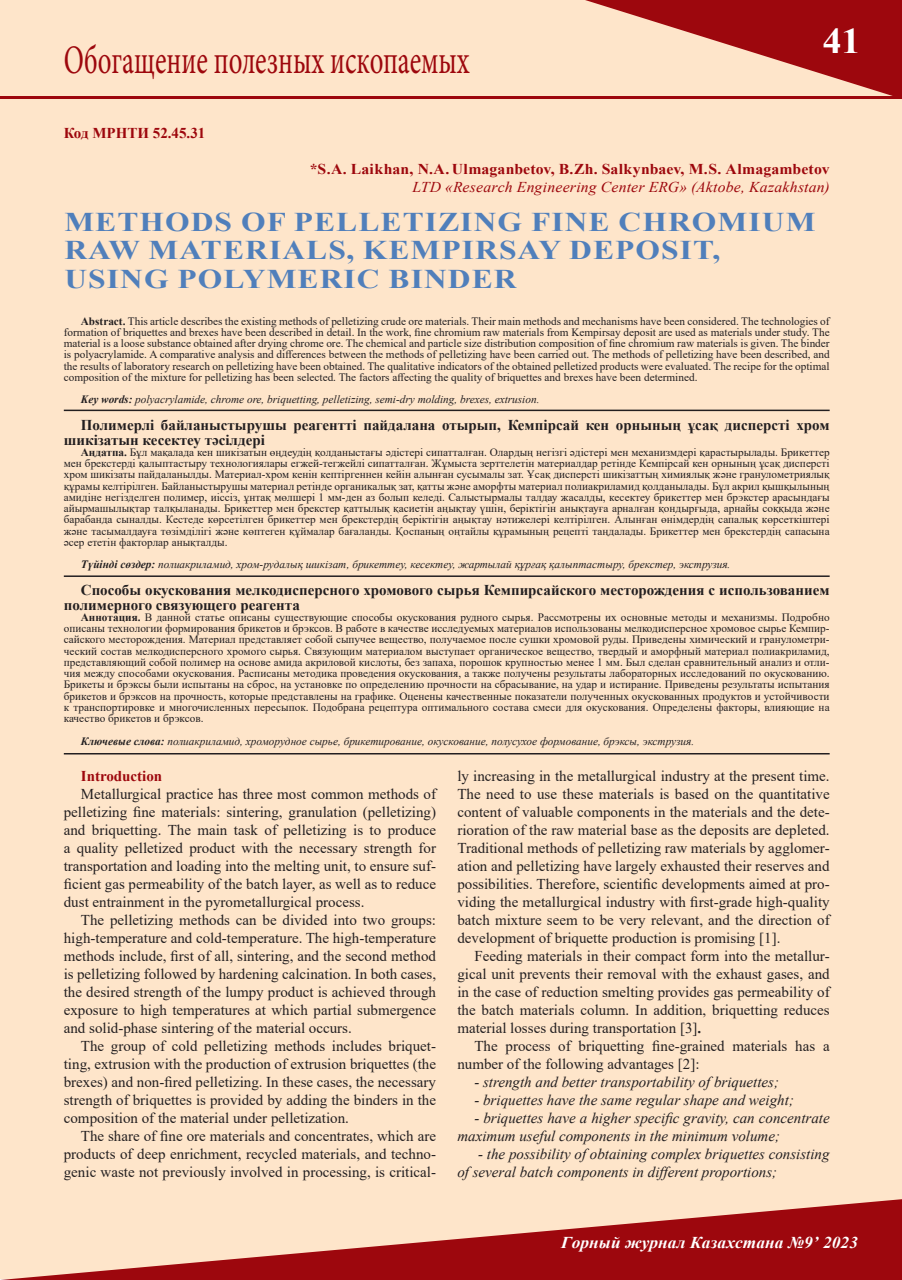
<style>
.page{position:relative;width:902px;height:1280px;background:#fff}
.page>*{position:absolute;margin:0;border:0;box-sizing:border-box;transform-origin:0 0}
.Рубрика{font:40.5px "Minion Pro";color:#9d070d;scale:.67 1}
.t1{font:700 36px "Times New Roman";color:#fff;scale:1.05 1}
.Заг{font:700 27px/28.5px "Times New Roman";letter-spacing:.035em;color:#507fbb;scale:1.17 1}
.t2{font:italic 700 16.5px "Times New Roman";letter-spacing:.005em;color:#fff;scale:1.05 1}
.t3{font:15px/18px "Times New Roman";color:#231f20;text-align:justify}
.t4{font:italic 15px/18px "Times New Roman";color:#231f20}
.t5{font:700 15px/15px "Times New Roman";color:#231f20}
.авто_новый{font:700 15px "Times New Roman";letter-spacing:.005em;color:#9d070d;scale:1.05 1}
.автор_под_новый{font:italic 15px "Times New Roman";letter-spacing:.01em;color:#9d070d;scale:1.05 1}
.УДК{font:700 15px "Times New Roman";color:#9d070d}
.авто_новый-2{font:700 15px "Times New Roman";letter-spacing:.005em;color:#9d070d}
.t6{font:11.25px/11.2px "Times New Roman";color:#231f20;text-align:justify}
.t7{font:italic 11.25px "Times New Roman";color:#231f20}
.s1{font-weight:700}
</style>
<div class="page">
<div style="left:1px;top:1px;width:900px;height:1278px;background:#fee5ca"></div>
<svg style="left:585px;top:0;width:316px;height:96px"></svg>
<svg style="left:0;top:1199px;width:901px;height:81px"></svg>
<hr style="left:1px;top:96px;width:900px;height:3px;background:#9d070d">
<hr style="left:64px;top:410px;width:765px;height:1px;background:#231f20">
<hr style="left:64px;top:575px;width:765px;height:2px;background:#231f20">
<hr style="left:64px;top:753px;width:765px;height:1px;background:#231f20">
<p class="Рубрика" style="left:64px;top:33px;width:607px">Обогащение полезных ископаемых</p>
<p class="УДК" style="left:64px;top:122px;width:143px">Код МРНТИ 52.45.31</p>
<h2 class="t1" style="left:822px;top:15px;width:38px">41</h2>
<p class="авто_новый" style="left:310px;top:158px;width:496px">*S.A. Laikhan, N.A. Ulmaganbetov, B.Zh. Salkynbaev, M.S. Almagambetov</p>
<p class="автор_под_новый" style="left:412px;top:176px;width:399px">LTD «Research Engineering Center ERG» (Aktobe, Kazakhstan)</p>
<p class="Заг" style="left:64px;top:207px;width:643px">METHODS OF PELLETIZING FINE CHROMIUM<br>RAW MATERIALS, KEMPIRSAY DEPOSIT,<br>USING POLYMERIC BINDER</p>
<p class="t6" style="left:64px;top:315px;width:767px;text-indent:17px"><span class="s1">Abstract.</span> This article describes the existing methods of pelletizing crude ore materials. Their main methods and mechanisms have been considered. The technologies of formation of briquettes and brexes have been described in detail. In the work, fine chromium raw materials from Kempirsay deposit are used as materials under study. The material is a loose substance obtained after drying chrome ore. The chemical and particle size distribution composition of fine chromium raw materials is given. The binder is polyacrylamide. A comparative analysis and differences between the methods of pelletizing have been carried out. The methods of pelletizing have been described, and the results of laboratory research on pelletizing have been obtained. The qualitative indicators of the obtained pelletized products were evaluated. The recipe for the optimal composition of the mixture for pelletizing has been selected. The factors affecting the quality of briquettes and brexes have been determined.</p>
<p class="t7" style="left:81px;top:392px;width:460px"><span class="s1">Key words:</span> polyacrylamide, chrome ore, briquetting, pelletizing, semi-dry molding, brexes, extrusion.</p>
<p class="t5" style="left:64px;top:417px;width:767px;text-indent:17px">Полимерлі байланыстырушы реагентті пайдалана отырып, Кемпірсай кен орнының ұсақ дисперсті хром шикізатын кесектеу тәсілдері</p>
<p class="t6" style="left:64px;top:446px;width:767px;text-indent:17px"><span class="s1">Аңдатпа.</span> Бұл мақалада кен шикізатын өңдеудің қолданыстағы әдістері сипатталған. Олардың негізгі әдістері мен механизмдері қарастырылады. Брикеттер мен брекстерді қалыптастыру технологиялары егжей-тегжейлі сипатталған. Жұмыста зерттелетін материалдар ретінде Кемпірсай кен орнының ұсақ дисперсті хром шикізаты пайдаланылды. Материал-хром кенін кептіргеннен кейін алынған сусымалы зат. Ұсақ дисперсті шикізаттың химиялық және гранулометриялық құрамы келтірілген. Байланыстырушы материал ретінде органикалық зат, қатты және аморфты материал полиакриламид қолданылады. Бұл акрил қышқылының амидіне негізделген полимер, иіссіз, ұнтақ мөлшері 1 мм-ден аз болып келеді. Салыстырмалы талдау жасалды, кесектеу брикеттер мен брэкстер арасындағы айырмашылықтар талқыланады. Брикеттер мен брекстер қаттылық қасиетін аңықтау үшін, беріктігін анықтауға арналған қондырғыда, арнайы соққыда және барабанда сыналды. Кестеде көрсетілген брикеттер мен брекстердің беріктігін аңықтау нәтижелері келтірілген. Алынған өнімдердің сапалық көрсеткіштері және тасымалдауға төзімділігі және көптеген құймалар бағаланды. Қоспаның оңтайлы құрамының рецепті таңдалады. Брикеттер мен брекстердің сапасына әсер ететін факторлар анықталды.</p>
<p class="t7" style="left:81px;top:557px;width:651px"><span class="s1">Түйінді сөздер:</span> полиакриламид, хром-рудалық шикізат, брикеттеу, кесектеу, жартылай құрғақ қалыптастыру, брекстер, экструзия.</p>
<p class="t5" style="left:64px;top:582px;width:767px;text-indent:17px">Способы окускования мелкодисперсного хромового сырья Кемпирсайского месторождения с использованием полимерного связующего реагента</p>
<p class="t6" style="left:64px;top:611px;width:767px;text-indent:17px"><span class="s1">Аннотация.</span> В данной статье описаны существующие способы окускования рудного сырья. Рассмотрены их основные методы и механизмы. Подробно описаны технологии формирования брикетов и брэксов. В работе в качестве исследуемых материалов использованы мелкодисперсное хромовое сырье Кемпир&shy;сайского месторождения. Материал представляет собой сыпучее вещество, получаемое после сушки хромовой руды. Приведены химический и гранулометри&shy;ческий состав мелкодисперсного хромого сырья. Связующим материалом выступает органическое вещество, твердый и аморфный материал полиакриламид, представляющий собой полимер на основе амида акриловой кислоты, без запаха, порошок крупностью менее 1 мм. Был сделан сравнительный анализ и отли&shy;чия между способами окускования. Расписаны методика проведения окускования, а также получены результаты лабораторных исследований по окускованию.<br>Брикеты и брэксы были испытаны на сброс, на установке по определению прочности на сбрасывание, на удар и истирание. Приведены результаты испытания брикетов и брэксов на прочность, которые представлены на графике. Оценены качественные показатели полученных окускованных продуктов и устойчивости к транспортировке и многочисленных пересыпок. Подобрана рецептура оптимального состава смеси для окускования. Определены факторы, влияющие на качество брикетов и брэксов.</p>
<p class="t7" style="left:81px;top:733px;width:614px"><span class="s1">Ключевые слова:</span> полиакриламид, хроморудное сырье, брикетирование, окускование, полусухое формование, брэксы, экструзия.</p>
<p class="авто_новый-2" style="left:81px;top:765px;width:83px">Introduction</p>
<p class="t3" style="left:64px;top:784px;width:374px;text-indent:17px">Metallurgical practice has three most common methods of pelletizing fine materials: sintering, granulation (pelletizing) and briquetting. The main task of pelletizing is to produce a quality pelletized product with the necessary strength for transportation and loading into the melting unit, to ensure suf&shy;ficient gas permeability of the batch layer, as well as to reduce dust entrainment in the pyrometallurgical process.</p>
<p class="t3" style="left:64px;top:910px;width:374px;text-indent:17px">The pelletizing methods can be divided into two groups: high-temperature and cold-temperature. The high-temperature methods include, first of all, sintering, and the second method is pelletizing followed by hardening calcination. In both cases, the desired strength of the lumpy product is achieved through exposure to high temperatures at which partial submergence and solid-phase sintering of the material occurs.</p>
<p class="t3" style="left:64px;top:1036px;width:374px;text-indent:17px">The group of cold pelletizing methods includes briquet&shy;ting, extrusion with the production of extrusion briquettes (the brexes) and non-fired pelletizing. In these cases, the necessary strength of briquettes is provided by adding the binders in the composition of the material under pelletization.</p>
<p class="t3" style="left:64px;top:1126px;width:374px;text-indent:17px">The share of fine ore materials and concentrates, which are products of deep enrichment, recycled materials, and techno&shy;genic waste not previously involved in processing, is critical-</p>
<p class="t3" style="left:457px;top:766px;width:374px">ly increasing in the metallurgical industry at the present time.<br>The need to use these materials is based on the quantitative content of valuable components in the materials and the dete&shy;rioration of the raw material base as the deposits are depleted.<br>Traditional methods of pelletizing raw materials by agglomer&shy;ation and pelletizing have largely exhausted their reserves and possibilities. Therefore, scientific developments aimed at pro&shy;viding the metallurgical industry with first-grade high-quality batch mixture seem to be very relevant, and the direction of development of briquette production is promising [1].</p>
<p class="t3" style="left:457px;top:946px;width:374px;text-indent:17px">Feeding materials in their compact form into the metallur&shy;gical unit prevents their removal with the exhaust gases, and in the case of reduction smelting provides gas permeability of the batch materials column. In addition, briquetting reduces material losses during transportation [3]<span class="s1">.</span></p>
<p class="t3" style="left:457px;top:1036px;width:374px;text-indent:17px">The process of briquetting fine-grained materials has a number of the following advantages [2]:</p>
<p class="t4" style="left:474px;top:1072px;width:306px">- strength and better transportability of briquettes;</p>
<p class="t4" style="left:474px;top:1090px;width:321px">- briquettes have the same regular shape and weight;</p>
<p class="t4" style="left:457px;top:1108px;width:374px;text-indent:17px">- briquettes have a higher specific gravity, can concentrate maximum useful components in the minimum volume;</p>
<p class="t4" style="left:457px;top:1144px;width:374px;text-indent:21px">- the possibility of obtaining complex briquettes consisting of several batch components in different proportions;</p>
<h3 class="t2" style="left:561px;top:1231px;width:284px">Горный журнал Казахстана №9’ 2023</h3>
</div>
